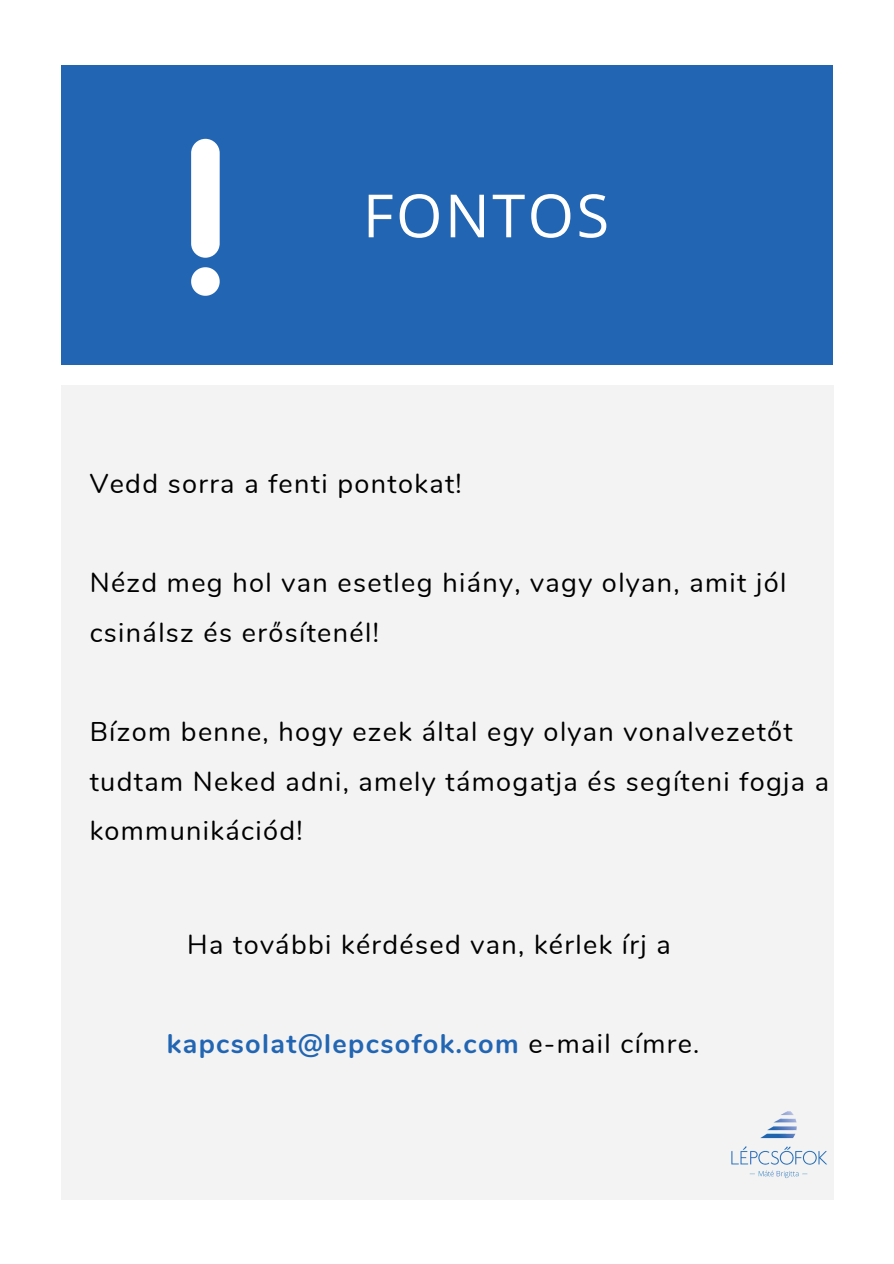
<style>
.page{position:relative;width:894px;height:1264px;background:#fff}
.page>*{position:absolute;margin:0;border:0;box-sizing:border-box;transform-origin:0 0}
.t1{font:59.55px "Open Sans";letter-spacing:.04em;color:#fff}
.t2{font:27px/49.5px "Nunito";letter-spacing:.05em;color:#000}
.t3{font:700 27px "Nunito";letter-spacing:.05em;color:#2266b3}
.s1{font-weight:400;color:#000}
</style>
<div class="page">
<div style="left:61px;top:65px;width:771px;height:300px;background:#2266b3"></div>
<svg style="left:191px;top:267px;width:29px;height:29px"></svg>
<div style="left:191px;top:139px;width:29px;height:119px;background:#fff;border-radius:14px"></div>
<div style="left:61px;top:385px;width:771px;height:814px;background:#f3f3f3"></div>
<img style="left:724px;top:1090px;width:109px;height:109px;border-radius:50%">
<h1 class="t1" style="left:363px;top:174px;width:248px">FONTOS</h1>
<p class="t2" style="left:90px;top:459px;width:373px">Vedd sorra a fenti pontokat!</p>
<p class="t2" style="left:90px;top:558px;width:698px">Nézd meg hol van esetleg hiány, vagy olyan, amit jól csinálsz és erősítenél!</p>
<p class="t2" style="left:90px;top:707px;width:740px">Bízom benne, hogy ezek által egy olyan vonalvezetőt tudtam Neked adni, amely támogatja és segíteni fogja a kommunikációd!</p>
<p class="t2" style="left:187px;top:920px;width:485px">Ha további kérdésed van, kérlek írj a</p>
<p class="t3" style="left:167px;top:1026px;width:534px">kapcsolat@lepcsofok.com <span class="s1">e-mail címre.</span></p>
</div>
